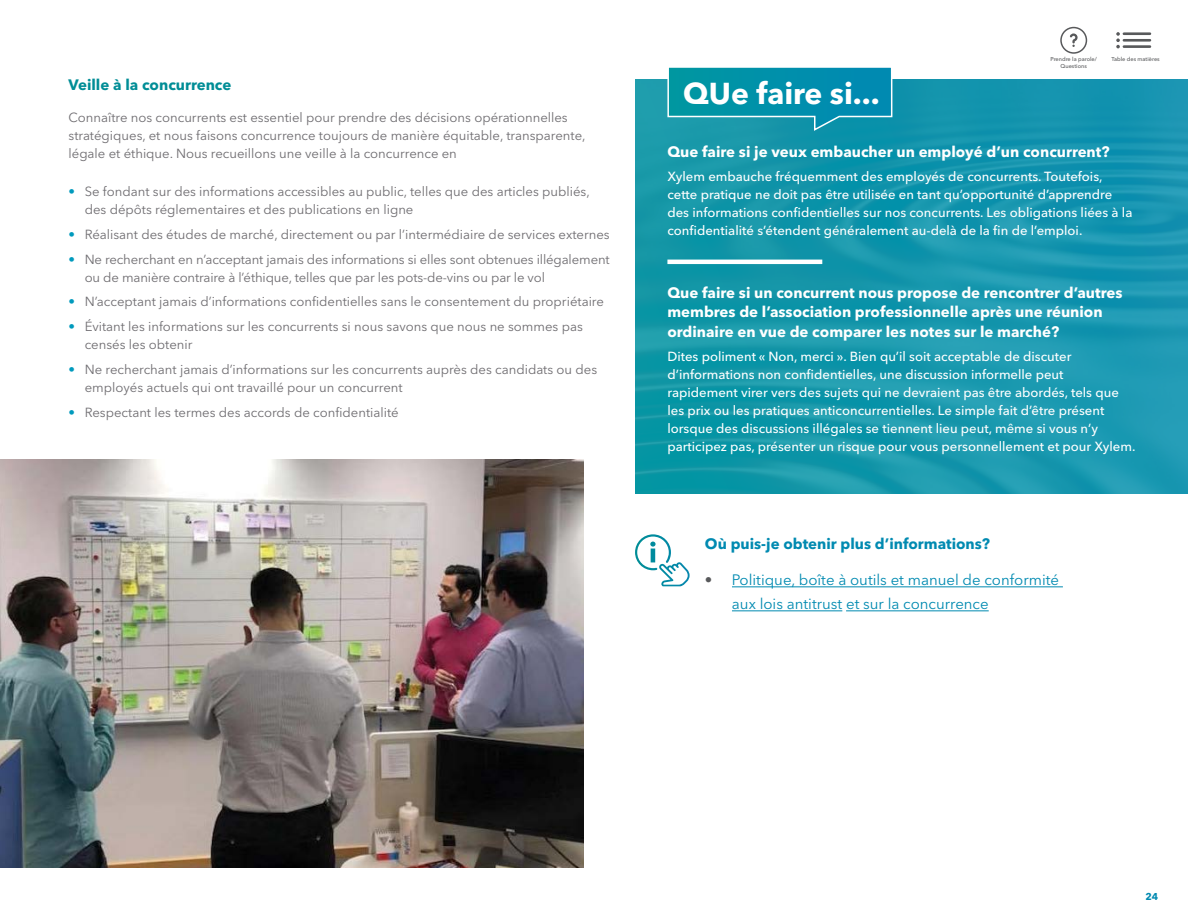
<style>
.page{position:relative;width:1188px;height:918px;background:#fff}
.page>*{position:absolute;margin:0;border:0;box-sizing:border-box;transform-origin:0 0}
.t1{font:700 30px "Avenir Next LT Pro";color:#fff}
.t2{font:700 15px/19.5px "Avenir Next LT Pro";color:#fff}
.t3{font:15px/24px "Avenir Next LT Pro";color:#008ab1}
.t4{font:700 15px "Avenir Next LT Pro";color:#008ab1}
.t5{font:700 15px "Avenir Next LT Pro";color:#008d96}
.t6{font:13.2px/18px "Avenir Next LT Pro";color:#6e6c70}
.t7{font:500 13.2px/18px "Avenir Next LT Pro";color:#fff}
.t8{font:700 9.9px "Avenir Next LT Pro";color:#008ab1}
.t9{font:500 5.7px/6.8px "Avenir Next LT Pro";color:#58595b;text-align:center}
.s1{color:#009abd}
.s2{color:#58595b}
</style>
<div class="page">
<svg style="left:1070px;top:33px;width:8px;height:14px"></svg>
<div style="left:1060px;top:27px;width:27px;height:27px;border:2px solid #58595b;border-radius:50%"></div>
<hr style="left:1124px;top:32px;width:26px;height:3px;background:#58595b">
<hr style="left:1124px;top:39px;width:26px;height:3px;background:#58595b">
<hr style="left:1124px;top:45px;width:26px;height:3px;background:#58595b">
<svg style="left:1116px;top:32px;width:4px;height:16px"></svg>
<img style="left:0;top:459px;width:583px;height:408px">
<svg style="left:635px;top:534px;width:55px;height:52px"></svg>
<hr style="left:732px;top:586px;width:331px;height:1px;background:#008ab1">
<hr style="left:732px;top:610px;width:110px;height:1px;background:#008ab1">
<hr style="left:846px;top:610px;width:143px;height:1px;background:#008ab1">
<img style="left:635px;top:80px;width:553px;height:414px">
<hr style="left:670px;top:260px;width:150px;height:4px;background:#fff">
<svg style="left:667px;top:67px;width:226px;height:65px;background:#1096ae"></svg>
<p class="t5" style="left:69px;top:76px;width:164px">Veille à la concurrence</p>
<p class="t6" style="left:69px;top:108px;width:519px">Connaître nos concurrents est essentiel pour prendre des décisions opérationnelles stratégiques, et nous faisons concurrence toujours de manière équitable, transparente, légale et éthique. Nous recueillons une veille à la concurrence en</p>
<p class="t6" style="left:85px;top:183px;width:507px;text-indent:-16px"><span class="s1">•</span> Se fondant sur des informations accessibles au public, telles que des articles publiés, des dépôts réglementaires et des publications en ligne</p>
<p class="t6" style="left:69px;top:225px;width:543px"><span class="s1">•</span> Réalisant des études de marché, directement ou par l’intermédiaire de services externes</p>
<p class="t6" style="left:85px;top:250px;width:526px;text-indent:-16px"><span class="s1">•</span> Ne recherchant en n’acceptant jamais des informations si elles sont obtenues illégalement ou de manière contraire à l’éthique, telles que par les pots-de-vins ou par le vol</p>
<p class="t6" style="left:69px;top:293px;width:537px"><span class="s1">•</span> N’acceptant jamais d’informations confidentielles sans le consentement du propriétaire</p>
<p class="t6" style="left:85px;top:318px;width:500px;text-indent:-16px"><span class="s1">•</span> Évitant les informations sur les concurrents si nous savons que nous ne sommes pas censés les obtenir</p>
<p class="t6" style="left:85px;top:360px;width:514px;text-indent:-16px"><span class="s1">•</span> Ne recherchant jamais d’informations sur les concurrents auprès des candidats ou des employés actuels qui ont travaillé pour un concurrent</p>
<p class="t6" style="left:69px;top:403px;width:332px"><span class="s1">•</span> Respectant les termes des accords de confidentialité</p>
<h1 class="t1" style="left:683px;top:75px;width:198px">QUe faire si...</h1>
<p class="t9" style="left:1051px;top:56px;width:48px">Prendre la parole/<br>Questions</p>
<p class="t9" style="left:1112px;top:56px;width:50px">Table des matières</p>
<p class="t2" style="left:667px;top:141px;width:444px">Que faire si je veux embaucher un employé d’un concurrent?</p>
<p class="t7" style="left:667px;top:168px;width:467px">Xylem embauche fréquemment des employés de concurrents. Toutefois, cette pratique ne doit pas être utilisée en tant qu’opportunité d’apprendre des informations confidentielles sur nos concurrents. Les obligations liées à la confidentialité s’étendent généralement au-delà de la fin de l’emploi.</p>
<p class="t2" style="left:667px;top:282px;width:456px">Que faire si un concurrent nous propose de rencontrer d’autres membres de l’association professionnelle après une réunion ordinaire en vue de comparer les notes sur le marché?</p>
<p class="t7" style="left:667px;top:348px;width:470px">Dites poliment « Non, merci ». Bien qu’il soit acceptable de discuter d’informations non confidentielles, une discussion informelle peut rapidement virer vers des sujets qui ne devraient pas être abordés, tels que les prix ou les pratiques anticoncurrentielles. Le simple fait d’être présent lorsque des discussions illégales se tiennent lieu peut, même si vous n’y participez pas, présenter un risque pour vous personnellement et pour Xylem.</p>
<p class="t4" style="left:705px;top:535px;width:287px">Où puis-je obtenir plus d’informations?</p>
<p class="t3" style="left:732px;top:568px;width:329px;text-indent:-27px"><span class="s2">•</span> Politique, boîte à outils et manuel de conformité aux lois antitrust et sur la concurrence</p>
<p class="t8" style="left:1146px;top:891px;width:14px">24</p>
</div>
